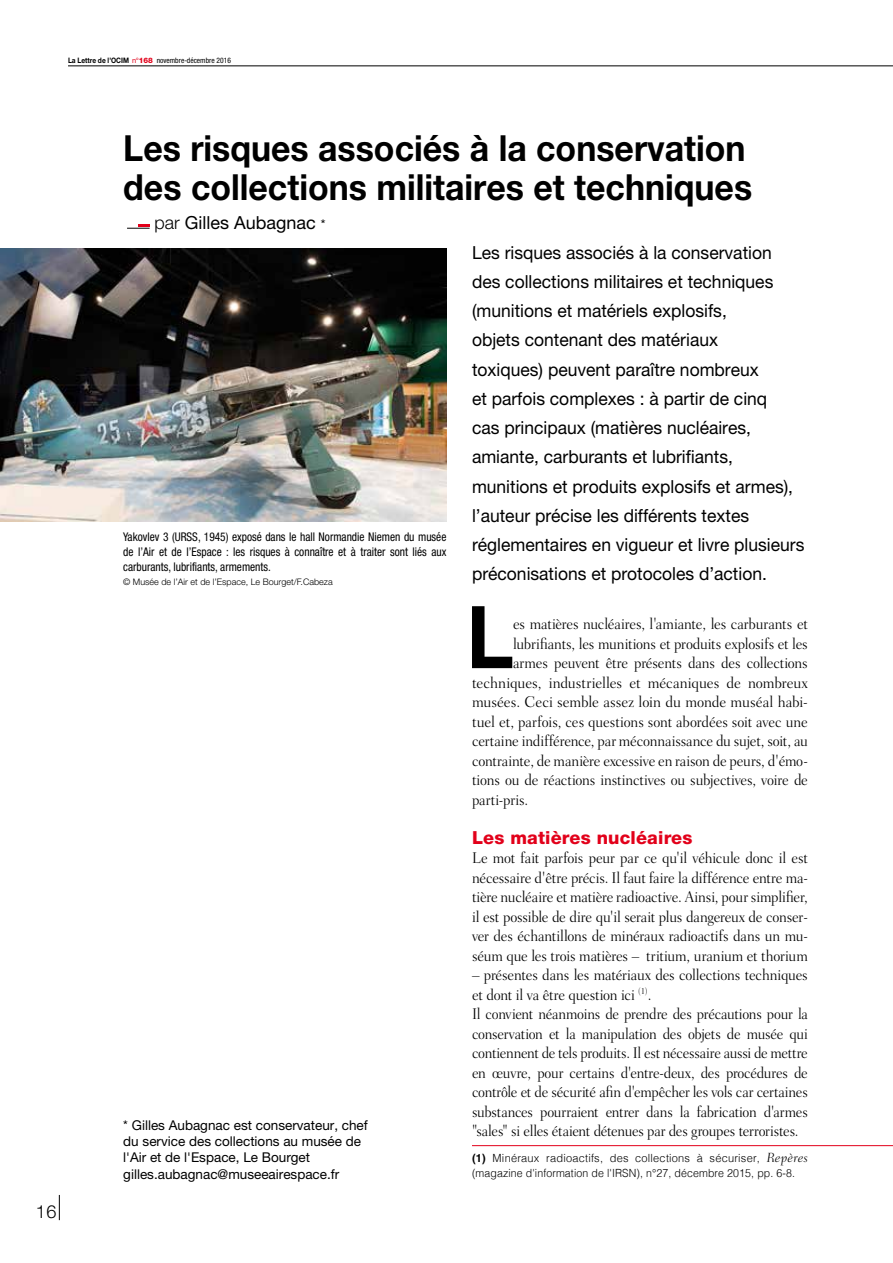
<style>
.page{position:relative;width:893px;height:1263px;background:#fff}
.page>*{position:absolute;margin:0;border:0;box-sizing:border-box;transform-origin:0 0}
.t1{font:700 86.7px "Helvetica Neue";color:#000;scale:.92 1}
.t2{font:700 36px/39px "Helvetica Neue";color:#000;scale:.94 1}
.t3{font:18px/29.2px "Helvetica Neue";color:#000}
.t4{font:800 18px "Helvetica Neue";letter-spacing:.01em;color:#e2001a}
.t5{font:300 18px "Helvetica Neue";color:#000}
.t6{font:300 15.75px/19.5px "Fairfield LH";letter-spacing:-.015em;color:#000;text-align:justify;scale:.92 1}
.t7{font:300 15.75px "Fairfield LH";letter-spacing:-.015em;color:#000;scale:.94 1}
.t8{font:300 15.75px "Fairfield LH";letter-spacing:.005em;color:#000;scale:.92 1}
.t9{font:13.5px/16.2px "Helvetica Neue";color:#000}
.t10{font:condensed 12px/15px "Helvetica Neue";color:#000;text-align:justify;scale:.95 1}
.t11{font:300 11.25px/15px "Helvetica";letter-spacing:.02em;color:#000}
.t12{font:300 9px "Helvetica Neue";color:#000}
.t13{font:condensed 7.5px "Helvetica Neue";color:#000}
.s1{font-weight:700;font-stretch:normal}
.s2{font-stretch:normal;color:#e2001a}
.s3{font-weight:800;font-stretch:normal;color:#e2001a}
.s4{font-weight:300}
.s5{font-size:13.5px}
.s6{font-weight:700}
.s7{font-family:"Fairfield LH";font-style:italic;font-size:13.5px}
</style>
<div class="page">
<svg style="left:59px;top:1195px;width:1px;height:25px"></svg>
<hr style="left:68px;top:65px;width:825px;height:1px;background:#000">
<svg style="left:127px;top:225px;width:23px;height:4px"></svg>
<img style="left:0;top:248px;width:447px;height:274px">
<hr style="left:472px;top:1145px;width:421px;height:1px;background:#e2001a">
<p class="t13" style="left:68px;top:56px;width:164px"><span class="s1">La Lettre de l’OCIM</span> <span class="s2">n</span><sup>o</sup><span class="s3">168</span> novembre-décembre 2016</p>
<p class="t5" style="left:36px;top:1200px;width:22px">16</p>
<h2 class="t2" style="left:123px;top:128px;width:670px">Les risques associés à la conservation des collections militaires et techniques</h2>
<p class="t3" style="left:155px;top:207px;width:173px"><span class="s4">par</span> Gilles Aubagnac <span class="s5">*</span></p>
<p class="t10" style="left:123px;top:529px;width:342px">Yakovlev 3 (URSS, 1945) exposé dans le hall Normandie Niemen du musée de l’Air et de l’Espace : les risques à connaître et à traiter sont liés aux carburants, lubrifiants, armements.</p>
<p class="t12" style="left:123px;top:576px;width:211px">© Musée de l’Air et de l’Espace, Le Bourget/F.Cabeza</p>
<p class="t9" style="left:123px;top:1117px;width:246px">* Gilles Aubagnac est conservateur, chef du service des collections au musée de l'Air et de l'Espace, Le Bourget gilles.aubagnac@museeairespace.fr</p>
<p class="t3" style="left:472px;top:237px;width:334px">Les risques associés à la conservation des collections militaires et techniques (munitions et matériels explosifs,<br>objets contenant des matériaux<br>toxiques) peuvent paraître nombreux<br>et parfois complexes : à partir de cinq<br>cas principaux (matières nucléaires, amiante, carburants et lubrifiants, munitions et produits explosifs et armes), l’auteur précise les différents textes réglementaires en vigueur et livre plusieurs préconisations et protocoles d’action.</p>
<h1 class="t1" style="left:466px;top:584px;width:53px">L</h1>
<p class="t6" style="left:513px;top:614px;width:322px">es matières nucléaires, l'amiante, les carburants et</p>
<p class="t6" style="left:513px;top:634px;width:322px">lubrifiants, les munitions et produits explosifs et les</p>
<p class="t6" style="left:513px;top:653px;width:322px">armes peuvent être présents dans des collections</p>
<p class="t7" style="left:472px;top:673px;width:359px">techniques, industrielles et mécaniques de nombreux</p>
<p class="t7" style="left:472px;top:693px;width:359px">musées. Ceci semble assez loin du monde muséal habi-</p>
<p class="t7" style="left:472px;top:712px;width:359px">tuel et, parfois, ces questions sont abordées soit avec une</p>
<p class="t6" style="left:472px;top:731px;width:367px">certaine indifférence, par méconnaissance du sujet, soit, au</p>
<p class="t6" style="left:472px;top:751px;width:367px">contrainte, de manière excessive en raison de peurs, d'émo-</p>
<p class="t6" style="left:472px;top:770px;width:367px">tions ou de réactions instinctives ou subjectives, voire de</p>
<p class="t8" style="left:472px;top:790px;width:63px">parti-pris.</p>
<p class="t4" style="left:472px;top:826px;width:222px">Les matières nucléaires</p>
<p class="t6" style="left:472px;top:848px;width:367px">Le mot fait parfois peur par ce qu'il véhicule donc il est nécessaire d'être précis. Il faut faire la différence entre ma&shy;tière nucléaire et matière radioactive. Ainsi, pour simplifier, il est possible de dire qu'il serait plus dangereux de conser&shy;ver des échantillons de minéraux radioactifs dans un mu&shy;séum que les trois matières – tritium, uranium et thorium</p>
<p class="t6" style="left:472px;top:965px;width:367px;text-align:left">– présentes dans les matériaux des collections techniques et dont il va être question ici <sup>(1)</sup>.<br>Il convient néanmoins de prendre des précautions pour la conservation et la manipulation des objets de musée qui contiennent de tels produits. Il est nécessaire aussi de mettre en œuvre, pour certains d'entre-deux, des procédures de contrôle et de sécurité afin d'empêcher les vols car certaines substances pourraient entrer dans la fabrication d'armes "sales" si elles étaient détenues par des groupes terroristes.</p>
<p class="t11" style="left:472px;top:1150px;width:337px"><span class="s6">(1)</span> Minéraux radioactifs, des collections à sécuriser, <span class="s7">Repères </span>(magazine d'information de l'IRSN), n°27, décembre 2015, pp. 6-8.</p>
</div>
